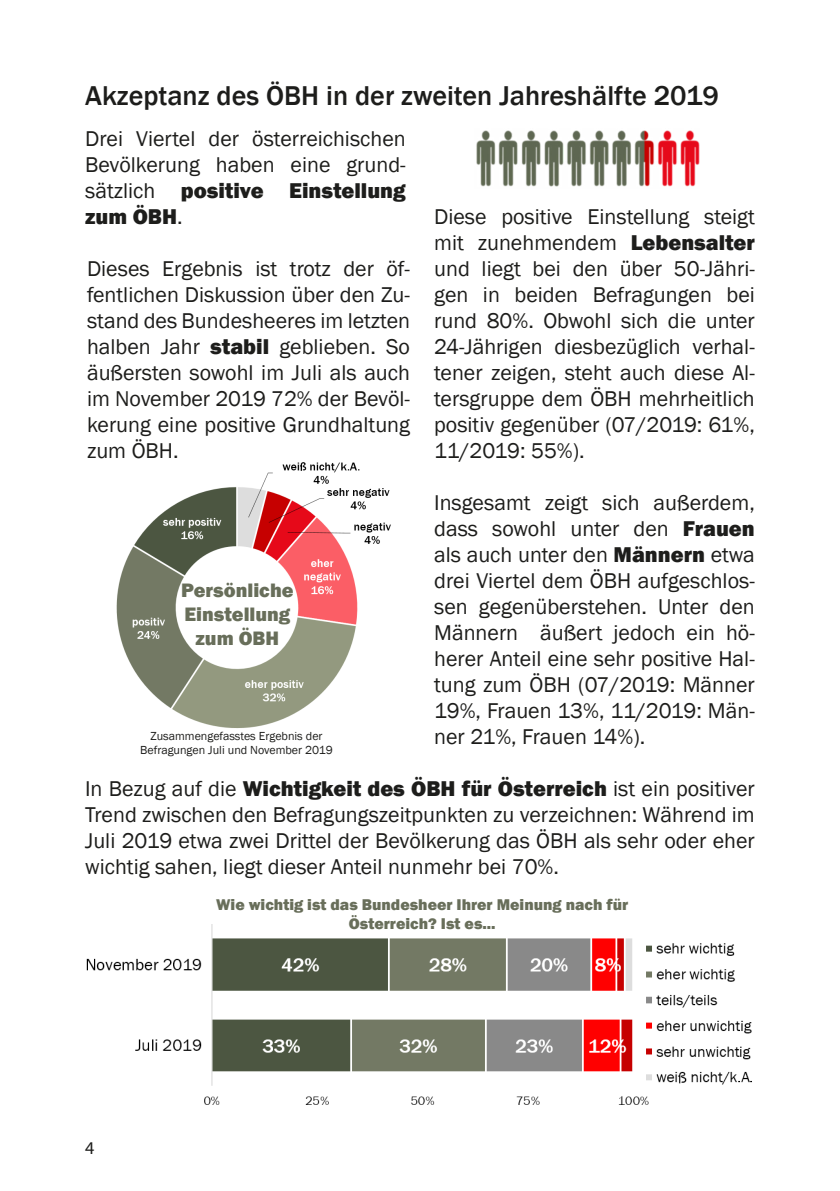
<style>
.page{position:relative;width:840px;height:1191px;background:#fff}
.page>*{position:absolute;margin:0;border:0;box-sizing:border-box;transform-origin:0 0}
.t1{font:500 28px "Franklin Gothic";color:#1d1d1b}
.t2{font:22px/26px "Franklin Gothic";color:#1d1d1b;text-align:justify}
.t3{font:800 20px/24px "Franklin Gothic";color:#686e5a;text-align:center}
.t4{font:18px "Myriad Pro";color:#1d1d1b}
.t5{font:800 16px/19.2px "Franklin Gothic";color:#686e5a;text-align:center}
.t6{font:12px/14px "Franklin Gothic";color:#1d1d1b;text-align:center}
.s1{font-weight:800}
</style>
<div class="page">
<img style="left:116px;top:462px;width:275px;height:267px">
<img style="left:86px;top:924px;width:666px;height:181px">
<img style="left:476px;top:130px;width:223px;height:57px">
<p class="t1" style="left:85px;top:78px;width:635px">Akzeptanz des ÖBH in der zweiten Jahreshälfte 2019</p>
<p class="t2" style="left:85px;top:126px;width:322px">Drei Viertel der österreichischen Bevölkerung haben eine grund&shy;sätzlich <span class="s1">positive Einstellung zum ÖBH</span>.</p>
<p class="t2" style="left:434px;top:204px;width:322px">Diese positive Einstellung steigt mit zunehmendem <span class="s1">Lebensalter </span>und liegt bei den über 50-Jähri&shy;gen in beiden Befragungen bei rund 80%. Obwohl sich die unter 24-Jährigen diesbezüglich verhal&shy;tener zeigen, steht auch diese Al&shy;tersgruppe dem ÖBH mehrheitlich positiv gegenüber (07/2019: 61%, 11/2019: 55%).</p>
<p class="t2" style="left:434px;top:490px;width:322px">Insgesamt zeigt sich außerdem, dass sowohl unter den <span class="s1">Frauen </span>als auch unter den <span class="s1">Männern</span> etwa drei Viertel dem ÖBH aufgeschlos&shy;sen gegenüberstehen. Unter den Männern äußert jedoch ein hö&shy;herer Anteil eine sehr positive Hal&shy;tung zum ÖBH (07/2019: Männer 19%, Frauen 13%, 11/2019: Män&shy;ner 21%, Frauen 14%).</p>
<p class="t2" style="left:87px;top:256px;width:324px">Dieses Ergebnis ist trotz der öf&shy;fentlichen Diskussion über den Zu&shy;stand des Bundesheeres im letzten halben Jahr <span class="s1">stabil</span> geblieben. So äußersten sowohl im Juli als auch im November 2019 72% der Bevöl&shy;kerung eine positive Grundhaltung zum ÖBH.</p>
<p class="t3" style="left:181px;top:578px;width:114px">Persönliche<br>Einstellung zum ÖBH</p>
<p class="t6" style="left:140px;top:729px;width:194px">Zusammengefasstes Ergebnis der<br>Befragungen Juli und November 2019</p>
<p class="t2" style="left:85px;top:776px;width:671px">In Bezug auf die <span class="s1">Wichtigkeit des ÖBH für Österreich</span> ist ein positiver Trend zwischen den Befragungszeitpunkten zu verzeichnen: Während im Juli 2019 etwa zwei Drittel der Bevölkerung das ÖBH als sehr oder eher wichtig sahen, liegt dieser Anteil nunmehr bei 70%.</p>
<p class="t4" style="left:85px;top:1136px;width:11px">4</p>
<p class="t5" style="left:216px;top:894px;width:413px">Wie wichtig ist das Bundesheer Ihrer Meinung nach für<br>Österreich? Ist es...</p>
</div>
